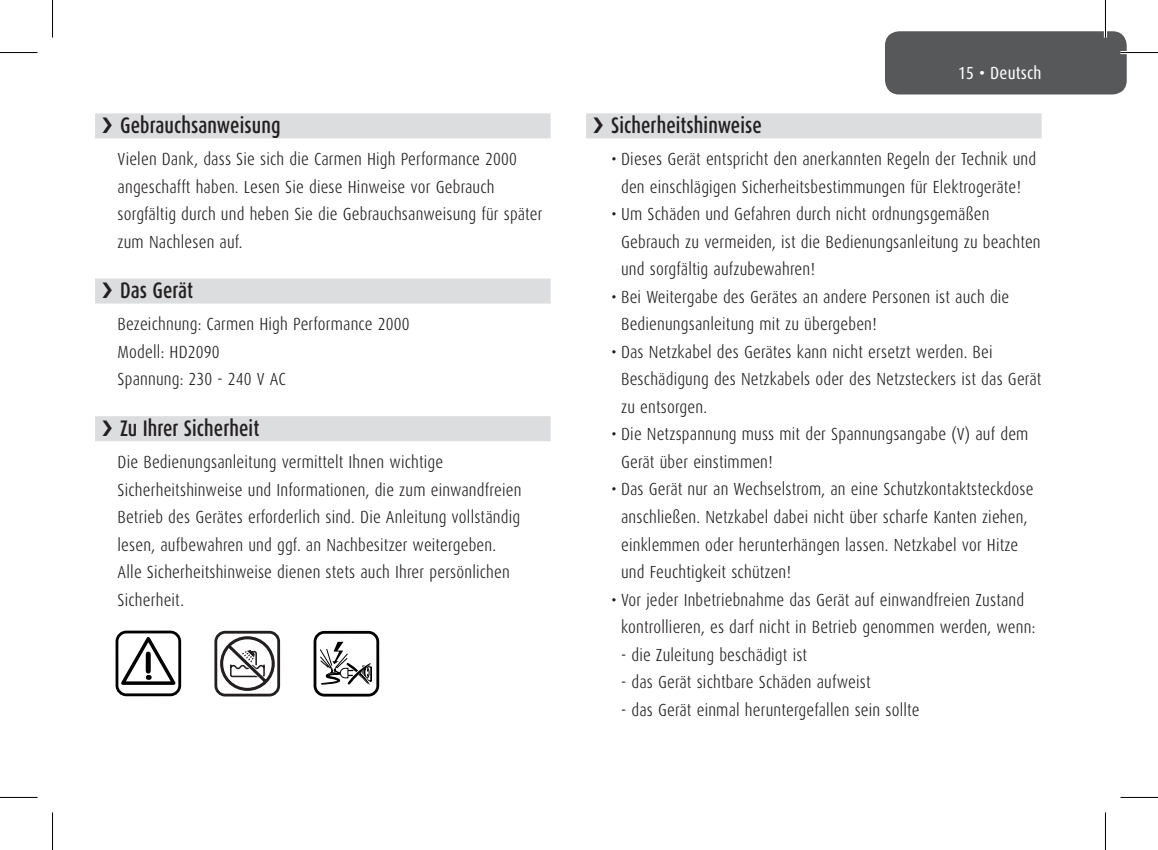
<style>
.page{position:relative;width:1158px;height:850px;background:#fff}
.page>*{position:absolute;margin:0;border:0;box-sizing:border-box;transform-origin:0 0}
.t1{font:500 22.5px "Dax Condensed";letter-spacing:.005em;color:#231f20;scale:.9 1}
.t2{font:300 17.5px/27.5px "Dax Condensed";letter-spacing:.01em;color:#231f20}
.t3{font:17.5px "Dax Condensed";letter-spacing:.01em;color:#fff}
</style>
<div class="page">
<div style="left:95px;top:113px;width:455px;height:25px;background:#dcdddf"></div>
<div style="left:95px;top:278px;width:455px;height:25px;background:#dcdddf"></div>
<div style="left:95px;top:416px;width:455px;height:25px;background:#dcdddf"></div>
<div style="left:586px;top:113px;width:455px;height:25px;background:#dcdddf"></div>
<div style="left:885px;top:31px;width:241px;height:63px;background:#57585a;border-radius:14px"></div>
<div style="left:214px;top:630px;width:66px;height:66px;border:3px solid #231f20;border-radius:9px"></div>
<svg style="left:218px;top:634px;width:58px;height:58px"></svg>
<div style="left:116px;top:630px;width:65px;height:66px;border:3px solid #000;border-radius:9px"></div>
<svg style="left:117px;top:631px;width:61px;height:56px"></svg>
<svg style="left:320px;top:641px;width:52px;height:44px"></svg>
<div style="left:313px;top:630px;width:66px;height:66px;border:3px solid #000;border-radius:9px"></div>
<hr style="left:1120px;top:51px;width:37px;height:3px;background:#fff">
<hr style="left:1103px;top:0;width:3px;height:38px;background:#fff">
<hr style="left:0;top:52px;width:38px;height:1px;background:#000">
<hr style="left:1120px;top:52px;width:37px;height:1px;background:#000">
<hr style="left:0;top:796px;width:38px;height:1px;background:#000">
<hr style="left:1120px;top:796px;width:37px;height:1px;background:#000">
<hr style="left:52px;top:0;width:1px;height:38px;background:#000">
<hr style="left:52px;top:812px;width:1px;height:37px;background:#000">
<hr style="left:1104px;top:0;width:1px;height:38px;background:#000">
<hr style="left:1104px;top:812px;width:1px;height:37px;background:#000">
<p class="t1" style="left:120px;top:113px;width:180px">Gebrauchsanweisung</p>
<p class="t2" style="left:118px;top:145px;width:426px">Vielen Dank, dass Sie sich die Carmen High Performance 2000 angeschafft haben. Lesen Sie diese Hinweise vor Gebrauch sorgfältig durch und heben Sie die Gebrauchsanweisung für später zum Nachlesen auf.</p>
<p class="t1" style="left:120px;top:278px;width:82px">Das Gerät</p>
<p class="t2" style="left:118px;top:310px;width:293px">Bezeichnung: Carmen High Performance 2000<br>Modell: HD2090<br>Spannung: 230 - 240 V AC</p>
<p class="t1" style="left:120px;top:415px;width:156px">Zu Ihrer Sicherheit</p>
<p class="t2" style="left:118px;top:448px;width:405px">Die Bedienungsanleitung vermittelt Ihnen wichtige Sicherheitshinweise und Informationen, die zum einwandfreien Betrieb des Gerätes erforderlich sind. Die Anleitung vollständig lesen, aufbewahren und ggf. an Nachbesitzer weitergeben.<br>Alle Sicherheitshinweise dienen stets auch Ihrer persönlichen Sicherheit.</p>
<p class="t3" style="left:958px;top:63px;width:85px">15 • Deutsch</p>
<p class="t1" style="left:611px;top:113px;width:169px">Sicherheitshinweise</p>
<p class="t2" style="left:611px;top:145px;width:426px;text-align:center">• Dieses Gerät entspricht den anerkannten Regeln der Technik und den einschlägigen Sicherheitsbestimmungen für Elektrogeräte!</p>
<p class="t2" style="left:621px;top:200px;width:421px;text-indent:-10px">• Um Schäden und Gefahren durch nicht ordnungsgemäßen<br>Gebrauch zu vermeiden, ist die Bedienungsanleitung zu beachten und sorgfältig aufzubewahren!</p>
<p class="t2" style="left:621px;top:283px;width:390px;text-indent:-10px">• Bei Weitergabe des Gerätes an andere Personen ist auch die<br>Bedienungsanleitung mit zu übergeben!</p>
<p class="t2" style="left:621px;top:338px;width:422px;text-indent:-10px">• Das Netzkabel des Gerätes kann nicht ersetzt werden. Bei<br>Beschädigung des Netzkabels oder des Netzsteckers ist das Gerät zu entsorgen.</p>
<p class="t2" style="left:621px;top:420px;width:409px;text-indent:-10px">• Die Netzspannung muss mit der Spannungsangabe (V) auf dem<br>Gerät über einstimmen!</p>
<p class="t2" style="left:621px;top:475px;width:414px;text-indent:-10px">• Das Gerät nur an Wechselstrom, an eine Schutzkontaktsteckdose anschließen. Netzkabel dabei nicht über scharfe Kanten ziehen, einklemmen oder herunterhängen lassen. Netzkabel vor Hitze und Feuchtigkeit schützen!</p>
<p class="t2" style="left:621px;top:585px;width:416px;text-indent:-10px">• Vor jeder Inbetriebnahme das Gerät auf einwandfreien Zustand kontrollieren, es darf nicht in Betrieb genommen werden, wenn:</p>
<p class="t2" style="left:621px;top:640px;width:188px">- die Zuleitung beschädigt ist</p>
<p class="t2" style="left:621px;top:668px;width:251px">- das Gerät sichtbare Schäden aufweist</p>
<p class="t2" style="left:621px;top:695px;width:300px">- das Gerät einmal heruntergefallen sein sollte</p>
</div>
